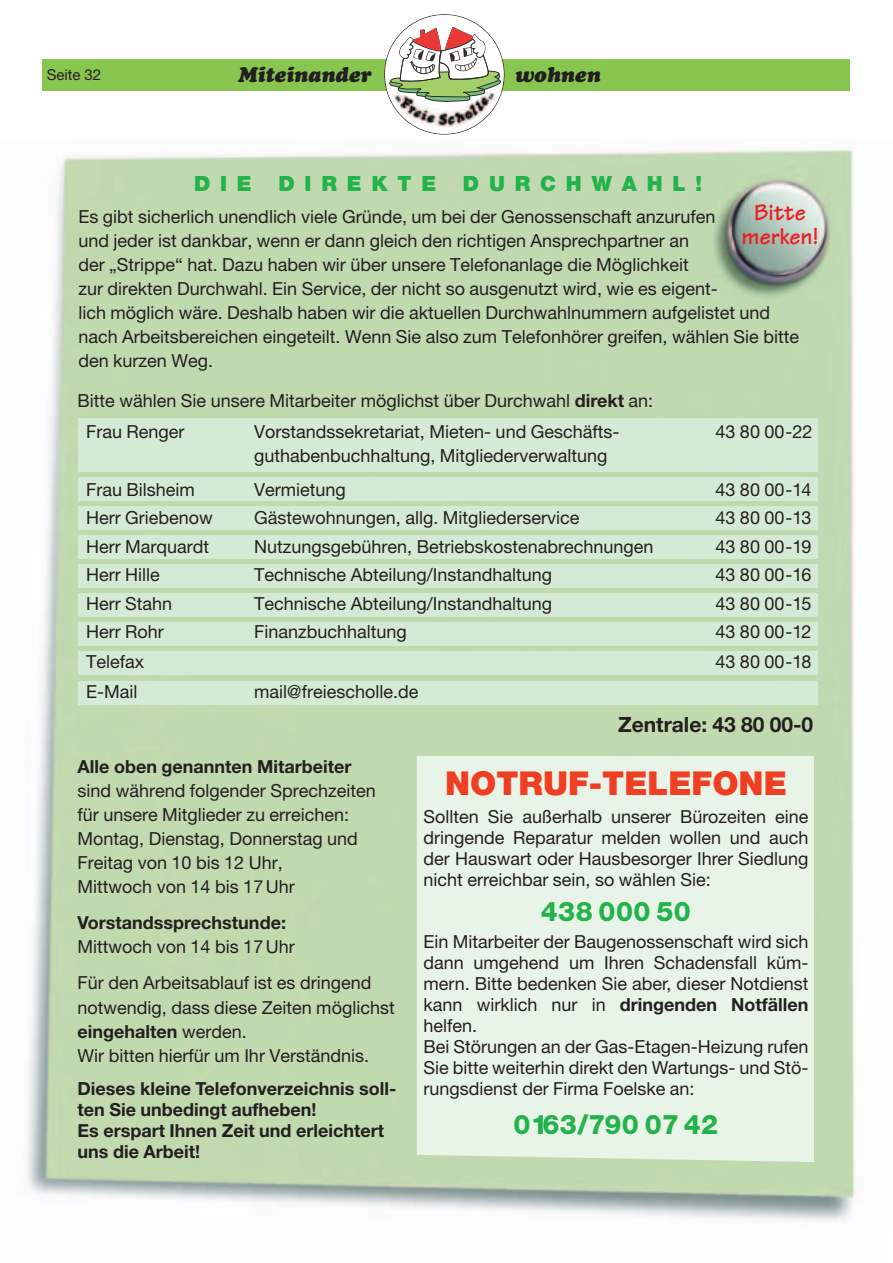
<style>
.page{position:relative;width:893px;height:1263px;background:#fff}
.page>*{position:absolute;margin:0;border:0;box-sizing:border-box;transform-origin:0 0}
.t1{font:900 33px "Helvetica Neue LT Std";color:#ef3e22}
.t2{font:800 27px "Helvetica Neue LT Std";letter-spacing:.02em;color:#23b24b}
.t3{font:700 24px/24px "Tekton";color:#ee1d23;text-align:center}
.t4{font:900 21px "Helvetica Neue LT Std";letter-spacing:.47em;color:#23b24b}
.t5{font:700 21px "Helvetica Neue";color:#231f20}
.t6{font:italic 900 21px "Cooper";color:#231f20}
.t7{font:18px/24px "Helvetica Neue LT Std";color:#231f20}
.t8{font:700 18px/21px "Helvetica Neue";color:#231f20}
.t9{font:15px "Helvetica Neue LT Std";color:#231f20}
.s1{font-family:"Helvetica Neue";font-weight:700}
.s2{font-weight:700}
.s3{font-family:"Helvetica Neue LT Std";font-weight:400}
</style>
<div class="page">
<img style="left:26px;top:149px;width:829px;height:1073px">
<div style="left:78px;top:419px;width:739px;height:23px;background:#d5ead4"></div>
<div style="left:78px;top:436px;width:739px;height:35px;background:#d5ead4"></div>
<div style="left:78px;top:477px;width:739px;height:23px;background:#d5ead4"></div>
<div style="left:78px;top:506px;width:739px;height:23px;background:#d5ead4"></div>
<div style="left:78px;top:535px;width:739px;height:23px;background:#d5ead4"></div>
<div style="left:78px;top:564px;width:739px;height:24px;background:#d5ead4"></div>
<div style="left:78px;top:594px;width:739px;height:23px;background:#d5ead4"></div>
<div style="left:78px;top:623px;width:739px;height:23px;background:#d5ead4"></div>
<div style="left:78px;top:652px;width:739px;height:23px;background:#d5ead4"></div>
<div style="left:78px;top:681px;width:739px;height:23px;background:#d5ead4"></div>
<div style="left:417px;top:756px;width:397px;height:406px;background:#e9f4e8"></div>
<div style="left:43px;top:60px;width:807px;height:31px;background:#89c650"></div>
<svg style="left:384px;top:14px;width:121px;height:121px"></svg>
<img style="left:392px;top:91px;width:103px;height:36px">
<p class="t9" style="left:47px;top:70px;width:56px">Seite 32</p>
<p class="t6" style="left:238px;top:67px;width:135px">Miteinander</p>
<p class="t6" style="left:515px;top:67px;width:87px">wohnen</p>
<p class="t4" style="left:194px;top:176px;width:59px">DIE</p>
<p class="t4" style="left:278px;top:176px;width:159px">DIREKTE</p>
<p class="t4" style="left:463px;top:176px;width:241px">DURCHWAHL!</p>
<p class="t7" style="left:78px;top:207px;width:722px">Es gibt sicherlich unendlich viele Gründe, um bei der Genossenschaft anzurufen<br>und jeder ist dankbar, wenn er dann gleich den richtigen Ansprechpartner an<br>der „Strippe“ hat. Dazu haben wir über unsere Telefonanlage die Möglichkeit<br>zur direkten Durchwahl. Ein Service, der nicht so ausgenutzt wird, wie es eigent-<br>lich möglich wäre. Deshalb haben wir die aktuellen Durchwahlnummern aufgelistet und nach Arbeitsbereichen eingeteilt. Wenn Sie also zum Telefonhörer greifen, wählen Sie bitte den kurzen Weg.</p>
<p class="t7" style="left:78px;top:390px;width:577px">Bitte wählen Sie unsere Mitarbeiter möglichst über Durchwahl <span class="s1">direkt</span> an:</p>
<h3 class="t3" style="left:741px;top:204px;width:79px">Bitte merken!</h3>
<p class="t7" style="left:86px;top:422px;width:100px">Frau Renger</p>
<p class="t7" style="left:254px;top:422px;width:367px">Vorstandssekretariat, Mieten- und Geschäfts-</p>
<p class="t7" style="left:715px;top:422px;width:99px">43 80 00-22</p>
<p class="t7" style="left:254px;top:446px;width:355px">guthabenbuchhaltung, Mitgliederverwaltung</p>
<p class="t7" style="left:86px;top:479px;width:110px">Frau Bilsheim</p>
<p class="t7" style="left:254px;top:479px;width:93px">Vermietung</p>
<p class="t7" style="left:715px;top:479px;width:98px">43 80 00-14</p>
<p class="t7" style="left:86px;top:507px;width:128px">Herr Griebenow</p>
<p class="t7" style="left:254px;top:507px;width:327px">Gästewohnungen, allg. Mitgliederservice</p>
<p class="t7" style="left:715px;top:507px;width:98px">43 80 00-13</p>
<p class="t7" style="left:86px;top:536px;width:125px">Herr Marquardt</p>
<p class="t7" style="left:254px;top:536px;width:401px">Nutzungsgebühren, Betriebskostenabrechnungen</p>
<p class="t7" style="left:715px;top:536px;width:98px">43 80 00-19</p>
<p class="t7" style="left:86px;top:564px;width:75px">Herr Hille</p>
<p class="t7" style="left:254px;top:564px;width:299px">Technische Abteilung/Instandhaltung</p>
<p class="t7" style="left:715px;top:564px;width:98px">43 80 00-16</p>
<p class="t7" style="left:86px;top:593px;width:88px">Herr Stahn</p>
<p class="t7" style="left:254px;top:593px;width:299px">Technische Abteilung/Instandhaltung</p>
<p class="t7" style="left:715px;top:593px;width:98px">43 80 00-15</p>
<p class="t7" style="left:86px;top:621px;width:79px">Herr Rohr</p>
<p class="t7" style="left:254px;top:621px;width:154px">Finanzbuchhaltung</p>
<p class="t7" style="left:715px;top:621px;width:98px">43 80 00-12</p>
<p class="t7" style="left:86px;top:651px;width:59px">Telefax</p>
<p class="t7" style="left:715px;top:651px;width:98px">43 80 00-18</p>
<p class="t7" style="left:86px;top:681px;width:53px">E-Mail</p>
<p class="t7" style="left:254px;top:681px;width:166px">mail@freiescholle.de</p>
<p class="t5" style="left:618px;top:717px;width:197px">Zentrale: 43 80 00-0</p>
<h1 class="t1" style="left:445px;top:771px;width:343px">NOTRUF-TELEFONE</h1>
<p class="t7" style="left:424px;top:808px;width:387px;line-height:21px;text-align:justify">Sollten Sie außerhalb unserer Bürozeiten eine dringende Reparatur melden wollen und auch der Hauswart oder Hausbesorger Ihrer Siedlung nicht erreichbar sein, so wählen Sie:</p>
<h2 class="t2" style="left:541px;top:896px;width:152px">438 000 50</h2>
<p class="t7" style="left:424px;top:933px;width:387px;line-height:21px">Ein Mitarbeiter der Baugenossenschaft wird sich dann umgehend um Ihren Schadensfall küm&shy;mern. Bitte bedenken Sie aber, dieser Notdienst kann wirklich nur in <span class="s2">dringenden Notfällen </span>helfen.<br>Bei Störungen an der Gas-Etagen-Heizung rufen Sie bitte weiterhin direkt den Wartungs- und Stö&shy;rungsdienst der Firma Foelske an:</p>
<h2 class="t2" style="left:513px;top:1109px;width:206px">0163/790 07 42</h2>
<p class="t8" style="left:78px;top:758px;width:275px">Alle oben genannten Mitarbeiter</p>
<p class="t7" style="left:78px;top:781px;width:300px">sind während folgender Sprechzeiten für unsere Mitglieder zu erreichen:<br>Montag, Dienstag, Donnerstag und<br>Freitag von 10 bis 12 Uhr,<br>Mittwoch von 14 bis 17 Uhr</p>
<p class="t8" style="left:78px;top:914px;width:210px">Vorstandssprechstunde:</p>
<p class="t7" style="left:78px;top:931px;width:295px;line-height:36px">Mittwoch von 14 bis 17 Uhr<br>Für den Arbeitsablauf ist es dringend</p>
<p class="t7" style="left:78px;top:997px;width:319px">notwendig, dass diese Zeiten möglichst</p>
<p class="t8" style="left:78px;top:1022px;width:171px">eingehalten <span class="s3">werden.</span></p>
<p class="t7" style="left:78px;top:1045px;width:293px">Wir bitten hierfür um Ihr Verständnis.</p>
<p class="t8" style="left:78px;top:1079px;width:320px">Dieses kleine Telefonverzeichnis soll&shy;ten Sie unbedingt aufheben!<br>Es erspart Ihnen Zeit und erleichtert uns die Arbeit!</p>
</div>
